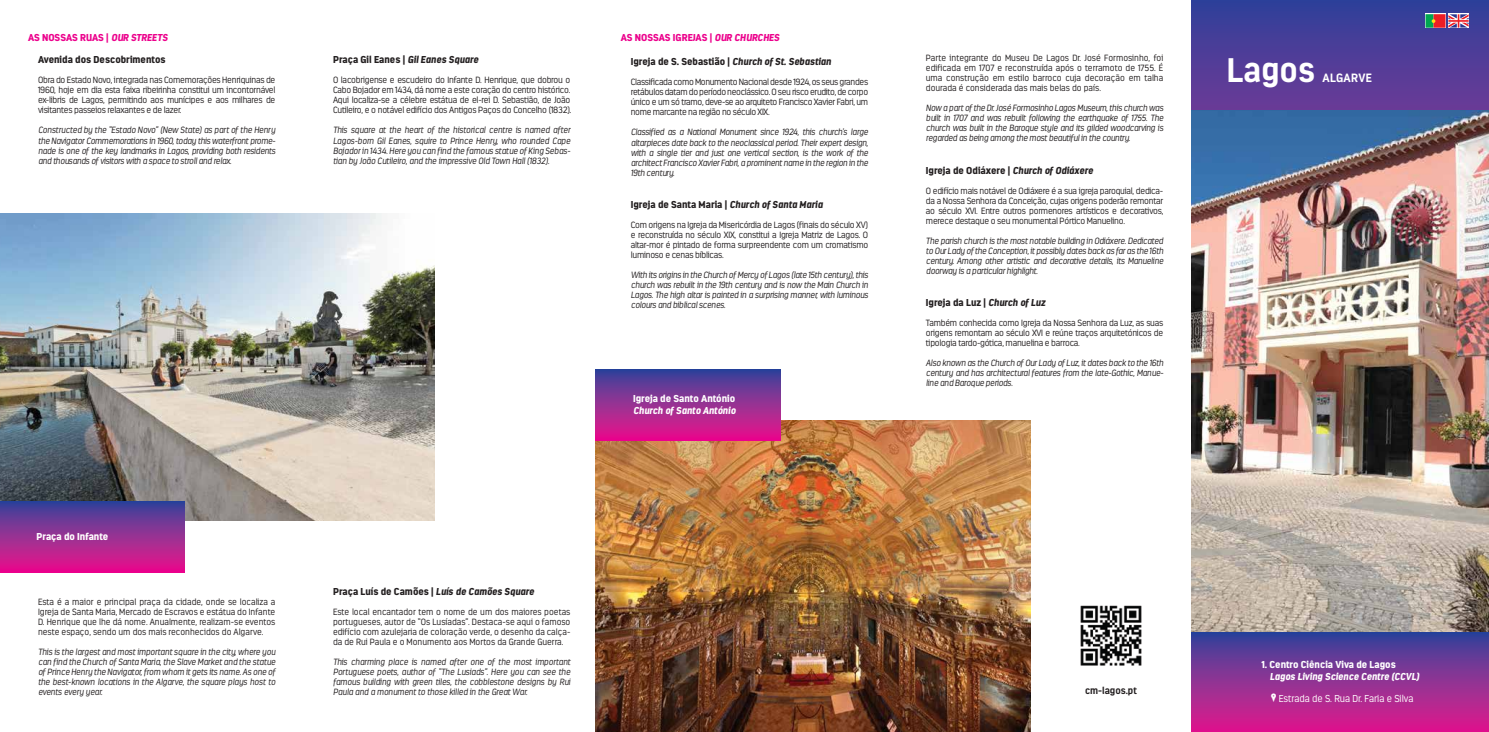
<style>
.page{position:relative;width:1489px;height:732px;background:#fff}
.page>*{position:absolute;margin:0;border:0;box-sizing:border-box;transform-origin:0 0}
.t1{font:700 34px "Estandar";color:#fff}
.t2{font:700 12px "Estandar";letter-spacing:.025em;color:#fff}
.t3{font:900 10px "Estandar";color:#231f20}
.t4{font:900 10px "Estandar";color:#fff}
.t5{font:italic 900 10px "Estandar";color:#fff}
.t6{font:900 10px "Estandar";color:#ec008c}
.t7{font:300 10px "Estandar";color:#fff}
.t8{font:700 10px "Estandar";color:#231f20}
.t9{font:italic 300 9px/10px "Estandar";letter-spacing:-.025em;color:#231f20;text-align:justify}
.t10{font:300 9px/10px "Estandar";letter-spacing:-.025em;color:#231f20;text-align:justify}
.s1{font-style:italic}
</style>
<div class="page">
<svg style="left:1191px;top:0;width:297px;height:111px"></svg>
<svg style="left:1424px;top:14px;width:21px;height:14px"></svg>
<svg style="left:1447px;top:14px;width:21px;height:14px"></svg>
<svg style="left:1425px;top:15px;width:42px;height:12px"></svg>
<img style="left:1191px;top:111px;width:297px;height:521px">
<div style="left:1191px;top:632px;width:297px;height:99px;background:linear-gradient(to bottom,#34469a,#e41b8c)"></div>
<img style="left:0;top:214px;width:435px;height:307px">
<div style="left:0;top:501px;width:184px;height:71px;background:linear-gradient(to bottom,#37489a,#f1128b)"></div>
<img style="left:595px;top:420px;width:435px;height:311px">
<div style="left:595px;top:369px;width:185px;height:71px;background:linear-gradient(to bottom,#36489a,#f0128b)"></div>
<img style="left:1080px;top:605px;width:62px;height:61px">
<svg style="left:1271px;top:693px;width:4px;height:9px"></svg>
<p class="t6" style="left:28px;top:32px;width:141px">AS NOSSAS RUAS | <span class="s1">OUR STREETS</span></p>
<p class="t3" style="left:38px;top:54px;width:129px">Avenida dos Descobrimentos</p>
<p class="t10" style="left:38px;top:75px;width:239px">Obra do Estado Novo, integrada nas Comemorações Henriquinas de 1960, hoje em dia esta faixa ribeirinha constitui um incontornável ex-libris de Lagos, permitindo aos munícipes e aos milhares de visitantes passeios relaxantes e de lazer.</p>
<p class="t9" style="left:38px;top:125px;width:239px">Constructed by the “Estado Novo” (New State) as part of the Henry the Navigator Commemorations in 1960, today this waterfront prome&shy;nade is one of the key landmarks in Lagos, providing both residents and thousands of visitors with a space to stroll and relax.</p>
<p class="t4" style="left:37px;top:529px;width:73px">Praça do Infante</p>
<p class="t10" style="left:38px;top:596px;width:239px">Esta é a maior e principal praça da cidade, onde se localiza a Igreja de Santa Maria, Mercado de Escravos e estátua do Infante D. Henrique que lhe dá nome. Anualmente, realizam-se eventos neste espaço, sendo um dos mais reconhecidos do Algarve.</p>
<p class="t9" style="left:38px;top:646px;width:239px">This is the largest and most important square in the city, where you can find the Church of Santa Maria, the Slave Market and the statue of Prince Henry the Navigator, from whom it gets its name. As one of the best-known locations in the Algarve, the square plays host to events every year.</p>
<p class="t3" style="left:333px;top:54px;width:147px">Praça Gil Eanes | <span class="s1">Gil Eanes Square</span></p>
<p class="t10" style="left:333px;top:75px;width:240px">O lacobrigense e escudeiro do Infante D. Henrique, que dobrou o Cabo Bojador em 1434, dá nome a este coração do centro histórico.<br>Aqui localiza-se a célebre estátua de el-rei D. Sebastião, de João Cutileiro, e o notável edifício dos Antigos Paços do Concelho (1832).</p>
<p class="t9" style="left:333px;top:125px;width:239px">This square at the heart of the historical centre is named after Lagos-born Gil Eanes, squire to Prince Henry, who rounded Cape Bojador in 1434. Here you can find the famous statue of King Sebas&shy;tian by João Cutileiro, and the impressive Old Town Hall (1832).</p>
<p class="t6" style="left:620px;top:32px;width:160px">AS NOSSAS IGREJAS | <span class="s1">OUR CHURCHES</span></p>
<p class="t3" style="left:630px;top:56px;width:202px">Igreja de S. Sebastião | <span class="s1">Church of St. Sebastian</span></p>
<p class="t10" style="left:630px;top:77px;width:239px">Classificada como Monumento Nacional desde 1924, os seus grandes retábulos datam do período neoclássico. O seu risco erudito, de corpo único e um só tramo, deve-se ao arquiteto Francisco Xavier Fabri, um nome marcante na região no século XIX.</p>
<p class="t9" style="left:630px;top:127px;width:239px">Classified as a National Monument since 1924, this church's large altarpieces date back to the neoclassical period. Their expert design, with a single tier and just one vertical section, is the work of the architect Francisco Xavier Fabri, a prominent name in the region in the 19th century.</p>
<p class="t3" style="left:630px;top:198px;width:193px">Igreja de Santa Maria | <span class="s1">Church of Santa Maria</span></p>
<p class="t10" style="left:630px;top:219px;width:239px">Com origens na Igreja da Misericórdia de Lagos (finais do século XV) e reconstruída no século XIX, constitui a Igreja Matriz de Lagos. O altar-mor é pintado de forma surpreendente com um cromatismo luminoso e cenas bíblicas.</p>
<p class="t9" style="left:630px;top:269px;width:239px">With its origins in the Church of Mercy of Lagos (late 15th century), this church was rebuilt in the 19th century and is now the Main Church in Lagos. The high altar is painted in a surprising manner, with luminous colours and biblical scenes.</p>
<p class="t4" style="left:633px;top:392px;width:104px">Igreja de Santo António</p>
<p class="t5" style="left:633px;top:404px;width:104px">Church of Santo António</p>
<p class="t3" style="left:333px;top:584px;width:203px">Praça Luís de Camões | <span class="s1">Luís de Camões Square</span></p>
<p class="t10" style="left:333px;top:606px;width:239px">Este local encantador tem o nome de um dos maiores poetas portugueses, autor de “Os Lusíadas”. Destaca-se aqui o famoso edifício com azulejaria de coloração verde, o desenho da calça&shy;da de Rui Paula e o Monumento aos Mortos da Grande Guerra.</p>
<p class="t9" style="left:333px;top:656px;width:239px">This charming place is named after one of the most important Portuguese poets, author of “The Lusiads”. Here you can see the famous building with green tiles, the cobblestone designs by Rui Paula and a monument to those killed in the Great War.</p>
<p class="t10" style="left:925px;top:53px;width:239px">Parte integrante do Museu De Lagos Dr. José Formosinho, foi edificada em 1707 e reconstruída após o terramoto de 1755. É uma construção em estilo barroco cuja decoração em talha dourada é considerada das mais belas do país.</p>
<p class="t9" style="left:925px;top:103px;width:239px">Now a part of the Dr. José Formosinho Lagos Museum, this church was built in 1707 and was rebuilt following the earthquake of 1755. The church was built in the Baroque style and its gilded woodcarving is regarded as being among the most beautiful in the country.</p>
<p class="t3" style="left:925px;top:164px;width:169px">Igreja de Odiáxere | <span class="s1">Church of Odiáxere</span></p>
<p class="t10" style="left:925px;top:185px;width:239px">O edifício mais notável de Odiáxere é a sua igreja paroquial, dedica&shy;da a Nossa Senhora da Conceição, cujas origens poderão remontar ao século XVI. Entre outros pormenores artísticos e decorativos, merece destaque o seu monumental Pórtico Manuelino.</p>
<p class="t9" style="left:925px;top:235px;width:239px">The parish church is the most notable building in Odiáxere. Dedicated to Our Lady of the Conception, it possibly dates back as far as the 16th century. Among other artistic and decorative details, its Manueline doorway is a particular highlight.</p>
<p class="t3" style="left:925px;top:296px;width:121px">Igreja da Luz | <span class="s1">Church of Luz</span></p>
<p class="t10" style="left:925px;top:317px;width:239px">Também conhecida como Igreja da Nossa Senhora da Luz, as suas origens remontam ao século XVI e reúne traços arquitetónicos de tipologia tardo-gótica, manuelina e barroca.</p>
<p class="t9" style="left:925px;top:357px;width:239px">Also known as the Church of Our Lady of Luz, it dates back to the 16th century and has architectural features from the late-Gothic, Manue&shy;line and Baroque periods.</p>
<p class="t8" style="left:1085px;top:684px;width:53px">cm-lagos.pt</p>
<h1 class="t1" style="left:1226px;top:49px;width:89px">Lagos</h1>
<h2 class="t2" style="left:1322px;top:70px;width:51px">ALGARVE</h2>
<p class="t4" style="left:1261px;top:658px;width:135px">1. Centro Ciência Viva de Lagos</p>
<p class="t5" style="left:1269px;top:670px;width:151px">Lagos Living Science Centre (CCVL)</p>
<p class="t7" style="left:1278px;top:693px;width:136px">Estrada de S. Rua Dr. Faria e Silva</p>
</div>
